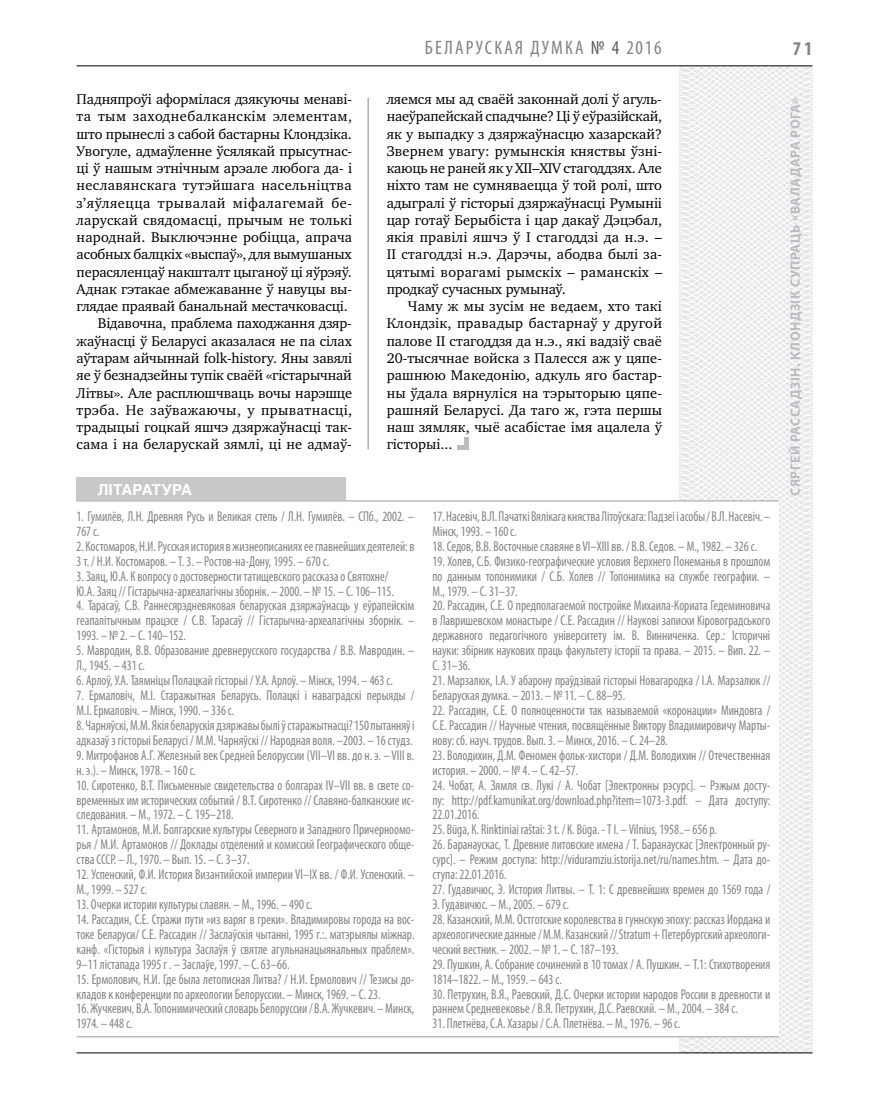
<style>
.page{position:relative;width:872px;height:1106px;background:#fff}
.page>*{position:absolute;margin:0;border:0;box-sizing:border-box;transform-origin:0 0}
.t1{font:condensed 19.5px "Myriad Pro";letter-spacing:.11em;color:#808285}
.t2{font:700 condensed 19.5px "Myriad Pro";color:#808285}
.t3{font:700 15px "Helios";color:#fff}
.t4{font:14.4px/17.2px "Charter C";letter-spacing:-.005em;color:#000;text-align:justify}
.t5{font:14.4px "Charter C";letter-spacing:.025em;color:#000}
.t6{font:14.4px "Charter C";letter-spacing:.015em;color:#000}
.t7{font:14.4px "Charter C";letter-spacing:.03em;color:#000}
.t8{font:14.4px "Charter C";letter-spacing:.035em;color:#000}
.t9{font:condensed 14.25px/14.9px "Myriad Pro";color:#808285;scale:.9 1}
.t10{font:700 13.5px "Myriad Pro";letter-spacing:.04em;color:#bcbdc0}
.s1{color:#58595b}
</style>
<div class="page">
<svg style="left:621px;top:65px;width:192px;height:989px"></svg>
<hr style="left:77px;top:65px;width:735px;height:1px;background:#000">
<hr style="left:77px;top:1052px;width:735px;height:1px;background:#000">
<hr style="left:368px;top:98px;width:1px;height:351px;background:#808285">
<div style="left:77px;top:477px;width:269px;height:24px;background:#c6c8ca"></div>
<div style="left:77px;top:501px;width:702px;height:535px;background:#fff"></div>
<hr style="left:77px;top:1036px;width:702px;height:1px;background:#bcbdc0">
<hr style="left:77px;top:500px;width:702px;height:1px;background:#bcbdc0">
<hr style="left:465px;top:437px;width:4px;height:12px;background:#bcbdc0">
<hr style="left:457px;top:445px;width:12px;height:4px;background:#bcbdc0">
<h1 class="t1" style="left:425px;top:36px;width:238px">БЕЛАРУСКАЯ ДУМКА <span class="s1">№ 4</span> 2016</h1>
<h1 class="t2" style="left:793px;top:37px;width:21px">71</h1>
<p class="t4" style="left:77px;top:91px;width:275px">Падняпроўі аформілася дзякуючы менаві-</p>
<p class="t7" style="left:77px;top:108px;width:277px">та тым заходнебалканскім элементам,</p>
<p class="t4" style="left:77px;top:125px;width:277px">што прынеслі з сабой бастарны Клондзіка.</p>
<p class="t4" style="left:77px;top:142px;width:276px">Увогуле, адмаўленне ўсялякай прысутнас-</p>
<p class="t4" style="left:77px;top:160px;width:277px">ці ў нашым этнічным арэале любога да- i</p>
<p class="t5" style="left:77px;top:177px;width:277px">неславянскага тутэйшага насельніцтва</p>
<p class="t8" style="left:77px;top:195px;width:277px">з’яўляецца трывалай міфалагемай бе-</p>
<p class="t6" style="left:77px;top:212px;width:277px">ларускай свядомасці, прычым не толькі</p>
<p class="t6" style="left:77px;top:229px;width:277px">народнай. Выключэнне робіцца, апрача</p>
<p class="t4" style="left:77px;top:246px;width:277px">асобных балцкіх «выспаў», для вымушаных</p>
<p class="t4" style="left:77px;top:263px;width:277px">перасяленцаў накшталт цыганоў ці яўрэяў.</p>
<p class="t4" style="left:77px;top:280px;width:277px">Аднак гэтакае абмежаванне ў навуцы вы-</p>
<p class="t4" style="left:77px;top:298px;width:272px">глядае праявай банальнай местачковасці.</p>
<p class="t4" style="left:98px;top:315px;width:254px">Вiдавочна, праблема паходжання дзяр-</p>
<p class="t4" style="left:77px;top:332px;width:277px">жаўнасці ў Беларусі аказалася не па сілах</p>
<p class="t4" style="left:77px;top:349px;width:277px">аўтарам айчыннай folk-history. Яны завялi</p>
<p class="t4" style="left:77px;top:367px;width:277px">яе ў безнадзейны тупiк сваёй «гicтарычнай</p>
<p class="t4" style="left:77px;top:384px;width:277px">Лiтвы». Але расплюшчваць вочы нарэшце</p>
<p class="t5" style="left:77px;top:402px;width:277px">трэба. Не заўважаючы, у прыватнасцi,</p>
<p class="t4" style="left:77px;top:418px;width:277px">традыцыі гоцкай яшчэ дзяржаўнасці так-</p>
<p class="t4" style="left:77px;top:436px;width:275px">сама i на беларускай зямлі, ці не адмаў-</p>
<p class="t4" style="left:387px;top:91px;width:277px">ляемся мы ад сваёй законнай долі ў агуль&shy;наеўрапейскай спадчыне? Цi ў еўразiйскай, як у выпадку з дзяржаўнасцю хазарскай?<br>Звернем увагу: румынскія княствы ўзні&shy;каюць не раней як у ХІІ–XIV стагоддзях. Але ніхто там не сумняваецца ў той ролі, што адыгралі ў гісторыі дзяржаўнасці Румыніі цар готаў Берыбіста i цар дакаў Дэцэбал, якія правілі яшчэ ў I стагоддзі да н.э. – II стагоддзі н.э. Дарэчы, абодва былі за&shy;цятымі ворагамі рымскіх – раманскіх – продкаў сучасных румынаў.</p>
<p class="t4" style="left:387px;top:298px;width:277px;text-indent:21px">Чаму ж мы зусiм не ведаем, хто такі Клондзік, правадыр бастарнаў у другой палове II стагоддзя да н.э., які вадзіў сваё 20-тысячнае войска з Палесся аж у цяпе&shy;рашнюю Македонію, адкуль яго бастар&shy;ны ўдала вярнуліся на тэрыторыю цяпе&shy;рашняй Беларусі. Да таго ж, гэта першы наш зямляк, чыё асабістае імя ацалела ў гісторыi...</p>
<p class="t3" style="left:98px;top:481px;width:96px">Літаратура</p>
<p class="t9" style="left:77px;top:508px;width:377px">1. Гумилёв, Л.Н. Древняя Русь и Великая степь / Л.Н. Гумилёв. – СПб., 2002. –<br>767 c.</p>
<p class="t9" style="left:77px;top:538px;width:377px">2. Костомаров, Н.И. Русская история в жизнеописаниях ее главнейших деятелей: в<br>3 т. / Н.И. Костомаров. – Т. 3. – Ростов-на-Дону, 1995. – 670 с.</p>
<p class="t9" style="left:77px;top:568px;width:354px">3. Заяц, Ю.А. К вопросу о достоверности татищевского рассказа о Святохне/<br>Ю.А. Заяц // Гістарычна-археалагічны зборнiк. – 2000. – № 15. – С. 106–115.</p>
<p class="t9" style="left:77px;top:598px;width:377px;text-align:justify">4. Тарасаў, С.В. Раннесярэдневяковая беларуская дзяржаўнасць у еўрапейскім геапалітычным працэсе / С.В. Тарасаў // Гістарычна-археалагічны зборнiк. – 1993. – № 2. – С. 140–152.</p>
<p class="t9" style="left:77px;top:643px;width:377px">5. Мавродин, В.В. Образование древнерусского государства / В.В. Мавродин. –<br>Л., 1945. – 431 с.</p>
<p class="t9" style="left:77px;top:672px;width:353px">6. Арлоў, У.А. Таямніцы Полацкай гісторыі / У.А. Арлоў. – Мінск, 1994. – 463 с.</p>
<p class="t9" style="left:77px;top:687px;width:377px">7. Ермаловіч, М.І. Старажытная Беларусь. Полацкі і наваградскі перыяды /<br>М.І. Ермаловіч. – Мінск, 1990. – 336 с.</p>
<p class="t9" style="left:77px;top:717px;width:377px">8. Чарняўскі, М.М. Якія беларускія дзяржавы былі ў старажытнасці? 150 пытанняў і адказаў з гісторыі Белаpyci / М.М. Чарняўскі // Народная воля. –2003. – 16 студз.</p>
<p class="t9" style="left:77px;top:747px;width:377px">9. Митрофанов А.Г. Железный век Средней Белоруссии (VII–VI вв. до н. э. – VIII в. н. э.). – Минск, 1978. – 160 c.</p>
<p class="t9" style="left:77px;top:777px;width:377px;text-align:justify">10. Сиротенко, В.Т. Письменные свидетельства о болгарах IV–VII вв. в свете со&shy;временных им исторических событий / В.Т. Сиротенко // Славяно-балканские ис&shy;следования. – М., 1972. – С. 195–218.</p>
<p class="t9" style="left:77px;top:822px;width:377px;text-align:justify">11. Артамонов, М.И. Болгарские культуры Северного и Западного Причерноомо&shy;рья / М.И. Артамонов // Доклады отделений и комиссий Географического обще&shy;ства СССР. – Л., 1970. – Вып. 15. – С. 3–37.</p>
<p class="t9" style="left:77px;top:866px;width:377px">12. Успенский, Ф.И. История Византийской империи VI–IX вв. / Ф.И. Успенский. –<br>М., 1999. – 527 с.</p>
<p class="t9" style="left:77px;top:896px;width:263px">13. Очерки истории культуры славян. – М., 1996. – 490 с.</p>
<p class="t9" style="left:77px;top:911px;width:377px;text-align:justify">14. Рассадин, С.Е. Стражи пути »из варяг в греки». Владимировы города на вос&shy;токе Беларуси/ С.Е. Рассадин // Заслаўскія чытанні, 1995 г.:. матэрыялы міжнар. канф. «Гісторыя і культура Заслаўя ў святле агульнанацыянальных праблем».<br>9–11 лiстапада 1995 г . – Заслаўе, 1997. – С. 63–66.</p>
<p class="t9" style="left:77px;top:971px;width:377px">15. Ермолович, Н.И. Где была летописная Литва? / Н.И. Ермолович // Тезисы до&shy;кладов к конференции по археологии Белоруссии. – Минск, 1969. – С. 23.</p>
<p class="t9" style="left:77px;top:1001px;width:377px">16. Жучкевич, В.А. Топонимический словарь Белоруссии / В.А. Жучкевич. – Минск,<br>1974. – 448 с.</p>
<p class="t9" style="left:432px;top:508px;width:377px">17. Насевіч, В.Л. Пачаткі Вялікага княства Літоўскага: Падзеі i асобы / В.Л. Насевіч. –<br>Мінск, 1993. – 160 c.</p>
<p class="t9" style="left:432px;top:538px;width:362px">18. Седов, В.В. Восточные славяне в VI–XIII вв. / В.В. Седов. – М., 1982. – 326 с.</p>
<p class="t9" style="left:432px;top:553px;width:377px;text-align:justify">19. Холев, С.Б. Физико-географические условия Верхнего Понеманья в прошлом по данным топонимики / С.Б. Холев // Топонимика на службе географии. – М., 1979. – С. 31–37.</p>
<p class="t9" style="left:432px;top:598px;width:377px;text-align:justify">20. Рассадин, С.Е. О предполагаемой постройке Михаила-Кориата Гедеминовича в Лавришевском монастыре / С.Е. Рассадин // Наукові записки Кіровоградського державного педагогічного університету ім. В. Винниченка. Сер.: Історичні науки: збірник наукових праць факультету історії та права. – 2015. – Вип. 22. – С. 31–36.</p>
<p class="t9" style="left:432px;top:673px;width:377px">21. Марзалюк, І.А. У абарону праўдзівай гісторыі Новагародка / І.А. Марзалюк //<br>Беларуская думка. – 2013. – № 11. – С. 88–95.</p>
<p class="t9" style="left:432px;top:702px;width:377px;text-align:justify">22. Рассадин, С.Е. О полноценности так называемой «коронации» Миндовга / С.Е. Рассадин // Научные чтения, посвящённые Виктору Владимировичу Марты&shy;нову: сб. науч. трудов. Вып. 3. – Минск, 2016. – С. 24–28.</p>
<p class="t9" style="left:432px;top:747px;width:377px">23. Володихин, Д.М. Феномен фольк-хистори / Д.М. Володихин // Отечественная история. – 2000. – № 4. – С. 42–57.</p>
<p class="t9" style="left:432px;top:777px;width:377px;text-align:justify">24. Чобат, А. Зямля св. Лукі / А. Чобат [Электронны рэсурс]. – Рэжым досту&shy;пу: http://pdf.kamunikat.org/download.php?item=1073-3.pdf. – Дата доступу:<br>22.01.2016.</p>
<p class="t9" style="left:432px;top:822px;width:317px">25. Būga, К. Rinktiniai raštai: 3 t. / К. Būga. - Т I. – Vilnius, 1958..– 656 p.</p>
<p class="t9" style="left:432px;top:837px;width:377px;text-align:justify">26. Баранаускас, Т. Древние литовские имена / Т. Баранаускас [Электронный ру&shy;сурс]. – Режим доступа: http://viduramziu.istorija.net/ru/names.htm. – Дата до&shy;ступа: 22.01.2016.</p>
<p class="t9" style="left:432px;top:881px;width:377px">27. Гудавичюс, Э. История Литвы. – Т. 1: С древнейших времен до 1569 года /<br>Э. Гудавичюс. – М., 2005. – 679 с.</p>
<p class="t9" style="left:432px;top:911px;width:377px;text-align:justify">28. Казанский, М.М. Остготские королевства в гуннскую эпоху: рассказ Иордана и археологические данные / М.М. Казанский // Stratum + Петербургский археологи&shy;ческий вестник. – 2002. – № 1. – С. 187–193.</p>
<p class="t9" style="left:432px;top:956px;width:377px">29. Пушкин, А. Собрание сочинений в 10 томах / А. Пушкин. – Т.1: Стихотворения<br>1814–1822. – М., 1959. – 643 с.</p>
<p class="t9" style="left:432px;top:986px;width:377px">30. Петрухин, В.Я., Раевский, Д.С. Очерки истории народов России в древности и раннем Средневековье / В.Я. Петрухин, Д.С. Раевский. – М., 2004. – 384 с.</p>
<p class="t9" style="left:432px;top:1016px;width:277px">31. Плетнёва, С.А. Хазары / С.А. Плетнёва. – М., 1976. – 96 с.</p>
<p class="t10" style="left:786px;top:496px;width:400px;rotate:-90deg">Сяргей РАССАДЗІН. Клондзік супраць «Валадара Рога»</p>
</div>
